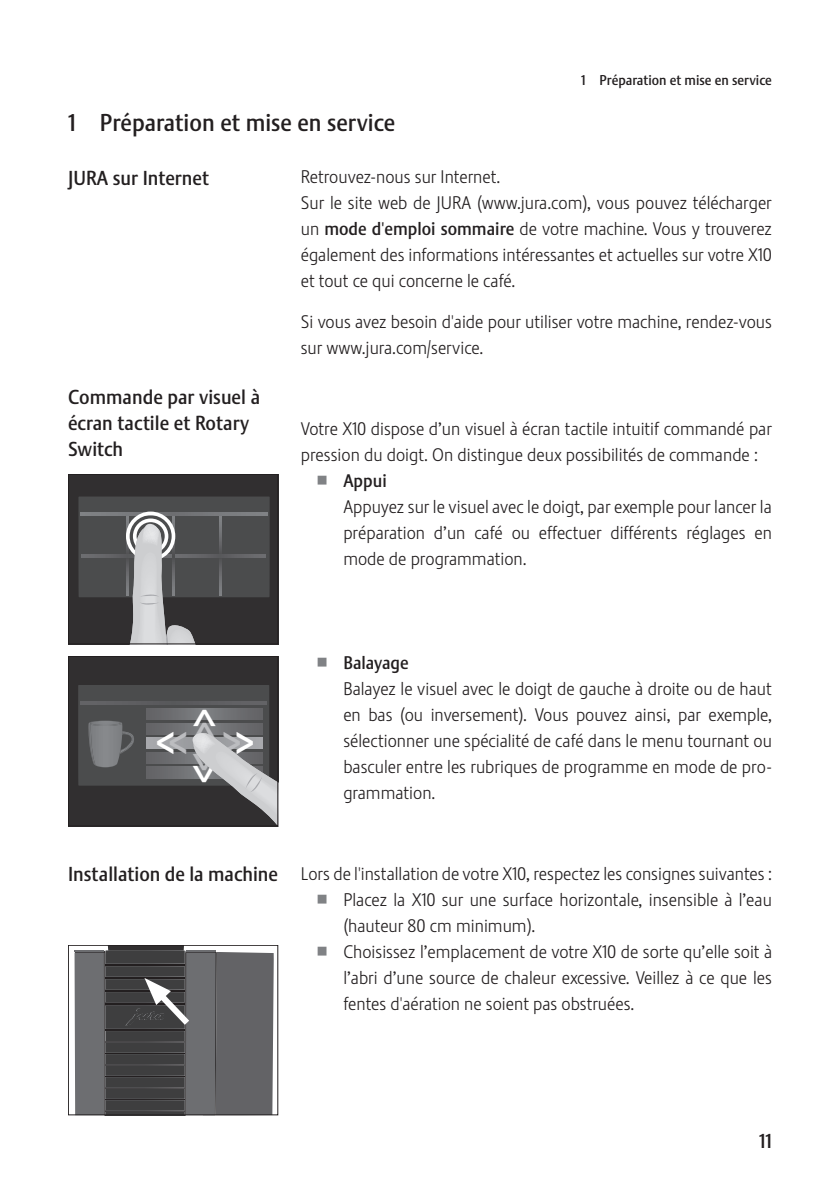
<style>
.page{position:relative;width:840px;height:1191px;background:#fff}
.page>*{position:absolute;margin:0;border:0;box-sizing:border-box;transform-origin:0 0}
.t1{font:39.4px "Stalemate Pro 2 J Medium";color:#bcbdc0}
.t2{font:39.4px "Stalemate Pro 2 J Medium";color:#fff}
.t3{font:24px "Stalemate Pro 2 J Medium";color:#231f20}
.t4{font:20px/26px "Stalemate Pro 2 J Medium";color:#231f20}
.t5{font:18px/26px "Stalemate Pro 2 J Light";color:#231f20}
.t6{font:18px "Stalemate Pro 2 J Medium";color:#231f20}
.t7{font:14px "Stalemate Pro 2 J Medium";color:#231f20}
.s1{font-family:"Stalemate Pro 2 J Medium"}
.s2{font-family:"Jura Pict 2006";font-size:32px;color:#808285}
.s3{color:#fff}
.s4{color:#bcbdc0}
</style>
<div class="page">
<svg style="left:68px;top:476px;width:210px;height:169px;background:#545455"></svg>
<div style="left:68px;top:474px;width:210px;height:170px;border:1px solid #231f20"></div>
<svg style="left:70px;top:656px;width:209px;height:170px;background:#555557"></svg>
<div style="left:68px;top:656px;width:210px;height:170px;border:1px solid #231f20"></div>
<svg style="left:74px;top:945px;width:200px;height:170px;background:#616163"></svg>
<p class="t7" style="left:580px;top:74px;width:192px">1 Préparation et mise en service</p>
<h2 class="t3" style="left:68px;top:112px;width:328px">1 Préparation et mise en service</h2>
<p class="t5" style="left:300px;top:165px;width:472px">Retrouvez-nous sur Internet.<br>Sur le site web de JURA (www.jura.com), vous pouvez télécharger un <span class="s1">mode d'emploi sommaire</span> de votre machine. Vous y trouverez également des informations intéressantes et actuelles sur votre X10 et tout ce qui concerne le café.</p>
<p class="t5" style="left:300px;top:310px;width:472px">Si vous avez besoin d'aide pour utiliser votre machine, rendez-vous sur www.jura.com/service.</p>
<p class="t4" style="left:68px;top:166px;width:142px">JURA sur Internet</p>
<p class="t4" style="left:68px;top:386px;width:193px">Commande par visuel à écran tactile et Rotary<br>Switch</p>
<p class="t5" style="left:300px;top:416px;width:472px">Votre X10 dispose d’un visuel à écran tactile intuitif commandé par pression du doigt. On distingue deux possibilités de commande :</p>
<p class="t6" style="left:317px;top:472px;width:70px"><span class="s2">U</span> Appui</p>
<p class="t5" style="left:343px;top:494px;width:430px;text-align:justify">Appuyez sur le visuel avec le doigt, par exemple pour lancer la préparation d’un café ou effectuer différents réglages en mode de programmation.</p>
<h1 class="t1" style="left:183px;top:740px;width:34px;rotate:-90deg">&gt;<span class="s3">&gt;</span></h1>
<h1 class="t1" style="left:225px;top:751px;width:34px;rotate:90deg">&gt;<span class="s3">&gt;</span></h1>
<h1 class="t2" style="left:188px;top:764px;width:34px;rotate:-180deg">&gt;<span class="s4">&gt;</span></h1>
<h1 class="t1" style="left:222px;top:722px;width:34px">&gt;<span class="s3">&gt;</span></h1>
<p class="t6" style="left:317px;top:654px;width:92px"><span class="s2">U</span> Balayage</p>
<p class="t5" style="left:343px;top:676px;width:430px;text-align:justify">Balayez le visuel avec le doigt de gauche à droite ou de haut en bas (ou inversement). Vous pouvez ainsi, par exemple, sélectionner une spécialité de café dans le menu tournant ou basculer entre les rubriques de programme en mode de pro&shy;grammation.</p>
<p class="t4" style="left:68px;top:862px;width:211px">Installation de la machine</p>
<p class="t5" style="left:300px;top:861px;width:472px">Lors de l'installation de votre X10, respectez les consignes suivantes :</p>
<p class="t5" style="left:317px;top:887px;width:455px"><span class="s2">U</span> Placez la X10 sur une surface horizontale, insensible à l’eau</p>
<p class="t5" style="left:343px;top:913px;width:193px">(hauteur 80 cm minimum).</p>
<p class="t5" style="left:317px;top:939px;width:455px"><span class="s2">U</span> Choisissez l’emplacement de votre X10 de sorte qu’elle soit à</p>
<p class="t5" style="left:343px;top:965px;width:430px">l’abri d’une source de chaleur excessive. Veillez à ce que les</p>
<p class="t5" style="left:343px;top:991px;width:292px">fentes d'aération ne soient pas obstruées.</p>
<p class="t4" style="left:758px;top:1129px;width:14px">11</p>
</div>
